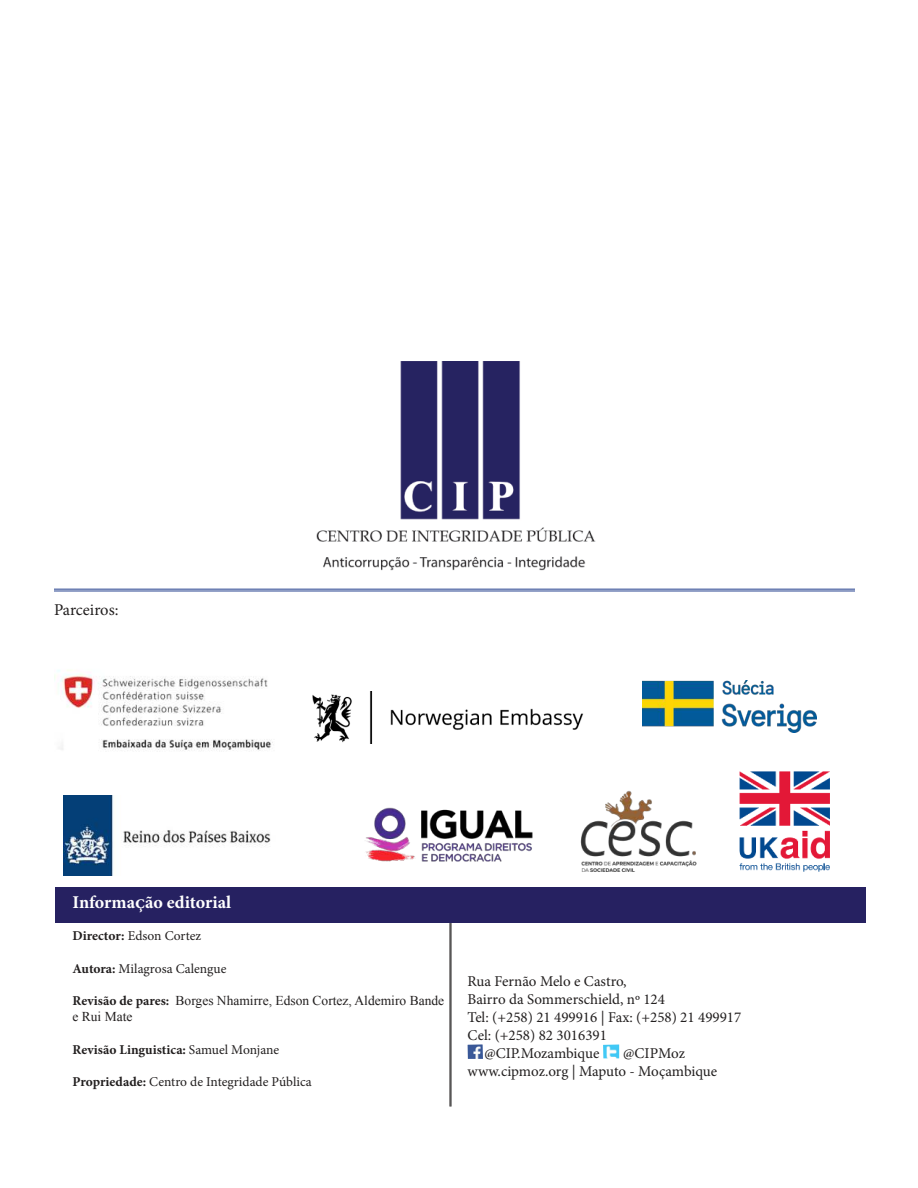
<style>
.page{position:relative;width:918px;height:1188px;background:#fff}
.page>*{position:absolute;margin:0;border:0;box-sizing:border-box;transform-origin:0 0}
.t1{font:700 18px "Minion Pro";color:#fff}
.t2{font:16.5px "Minion Pro";letter-spacing:-.005em;color:#221f1f}
.t3{font:15px/18px "Minion Pro";color:#221f1f}
.t4{font:13.5px "Minion Pro";color:#221f1f}
.t5{font:13.5px/16.2px "Times New Roman";color:#221f1f}
.t6{font:700 13.5px "Minion Pro";color:#221f1f}
.s1{font-weight:700}
.s2{font-family:"Minion Pro";font-weight:700}
.s3{font-weight:400}
</style>
<div class="page">
<hr style="left:451px;top:923px;width:1px;height:184px;background:#221f1f">
<hr style="left:450px;top:923px;width:1px;height:184px;background:#221f1f">
<img style="left:468px;top:1044px;width:15px;height:15px">
<img style="left:603px;top:1045px;width:16px;height:13px">
<div style="left:56px;top:887px;width:810px;height:36px;background:#262161"></div>
<hr style="left:54px;top:589px;width:801px;height:1px;background:#24408e">
<hr style="left:54px;top:591px;width:801px;height:1px;background:#24408e">
<img style="left:739px;top:771px;width:91px;height:101px">
<img style="left:54px;top:670px;width:219px;height:81px">
<img style="left:580px;top:790px;width:117px;height:82px">
<img style="left:365px;top:807px;width:168px;height:55px">
<img style="left:63px;top:796px;width:208px;height:79px">
<img style="left:312px;top:691px;width:271px;height:53px">
<img style="left:643px;top:680px;width:174px;height:52px">
<img style="left:316px;top:362px;width:280px;height:209px">
<p class="t2" style="left:54px;top:603px;width:66px">Parceiros:</p>
<p class="t1" style="left:73px;top:895px;width:160px">InformaÇão editorial</p>
<p class="t4" style="left:73px;top:930px;width:130px"><span class="s1">Director:</span> Edson Cortez</p>
<p class="t4" style="left:73px;top:963px;width:155px"><span class="s1">Autora:</span> Milagrosa Calengue</p>
<p class="t5" style="left:73px;top:994px;width:373px"><span class="s2">Revisão de pares:</span> Borges Nhamirre, Edson Cortez, Aldemiro Bande e Rui Mate</p>
<p class="t6" style="left:73px;top:1044px;width:208px">Revisão Linguistica: <span class="s3">Samuel Monjane</span></p>
<p class="t4" style="left:73px;top:1076px;width:241px"><span class="s1">Propriedade:</span> Centro de Integridade Pública</p>
<p class="t3" style="left:468px;top:973px;width:161px">Rua Fernão Melo e Castro,</p>
<p class="t3" style="left:468px;top:991px;width:199px">Bairro da Sommerschield, nº 124</p>
<p class="t3" style="left:468px;top:1009px;width:275px">Tel: (+258) 21 499916 | Fax: (+258) 21 499917</p>
<p class="t3" style="left:468px;top:1027px;width:141px">Cel: (+258) 82 3016391</p>
<p class="t3" style="left:485px;top:1045px;width:116px">@CIP.Mozambique</p>
<p class="t3" style="left:468px;top:1045px;width:251px;text-indent:156px">@CIPMoz www.cipmoz.org | Maputo - Moçambique</p>
</div>
